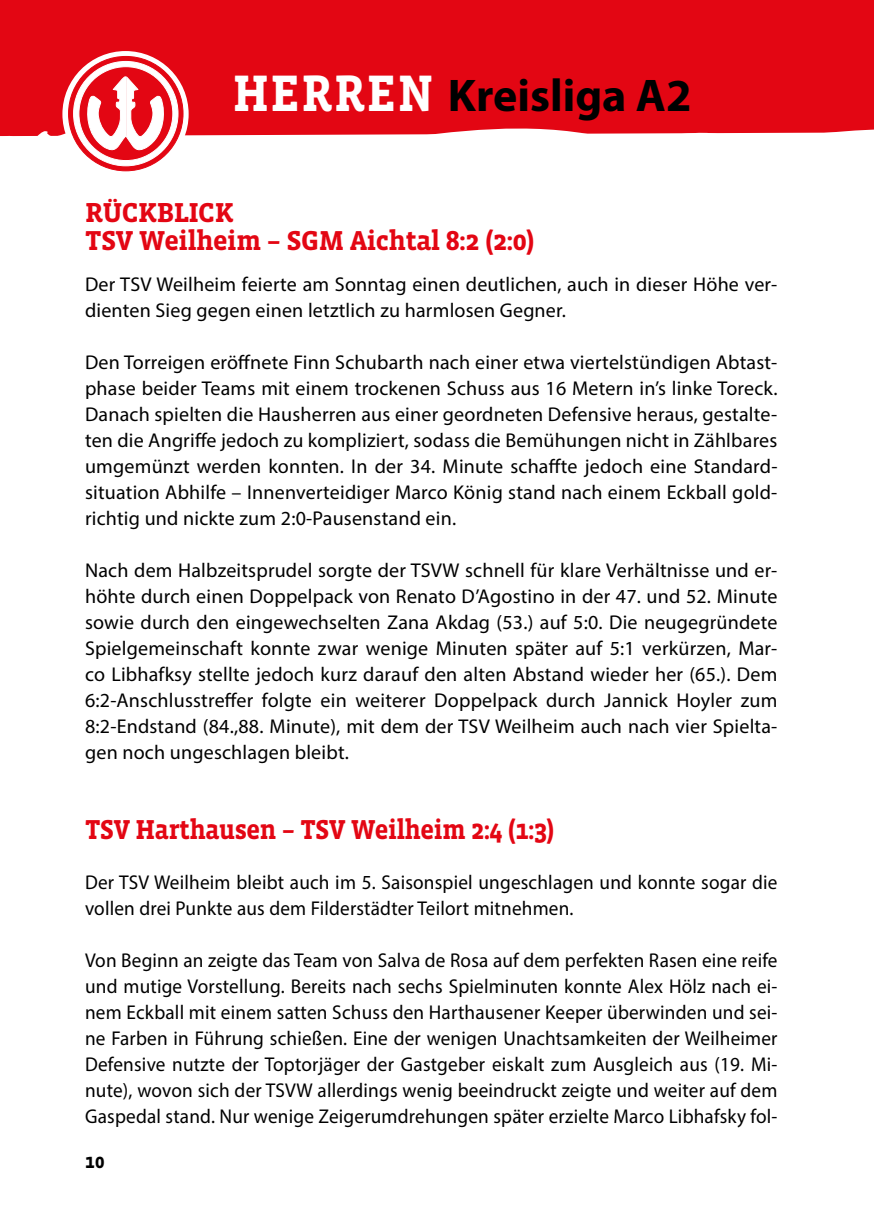
<style>
.page{position:relative;width:874px;height:1225px;background:#fff}
.page>*{position:absolute;margin:0;border:0;box-sizing:border-box;transform-origin:0 0}
.t1{font:700 46px "Myriad Pro";color:#000}
.t2{font:700 28px/28px "Vista Slab OTCE";letter-spacing:-.02em;color:#e30613}
.t3{font:700 28px "Vista Slab OTCE";letter-spacing:-.02em;color:#e30613;scale:.94 1}
.t4{font:700 20.6px "Vista Slab OTCE";color:#000;scale:.92 1}
.t5{font:20px/26px "Myriad Pro";letter-spacing:.01em;color:#000;text-align:justify}
.t6{font:20px/26px "Myriad Pro";letter-spacing:.01em;color:#000;scale:.96 1}
.s1{font-family:"Vista Slab OTCE";font-size:52.4px;color:#fff}
</style>
<div class="page">
<div style="left:0;top:0;width:873px;height:56px;background:#e30613"></div>
<div style="left:62px;top:51px;width:126px;height:126px;background:#fff;border-radius:50%"></div>
<svg style="left:0;top:56px;width:873px;height:115px"></svg>
<h1 class="t1" style="left:232px;top:66px;width:460px"><span class="s1">HERREN</span> Kreisliga A2</h1>
<h2 class="t2" style="left:85px;top:199px;width:450px">RÜCKBLICK<br>TSV Weilheim – SGM Aichtal 8:2 (2:0)</h2>
<p class="t5" style="left:85px;top:271px;width:693px">Der TSV Weilheim feierte am Sonntag einen deutlichen, auch in dieser Höhe ver&shy;dienten Sieg gegen einen letztlich zu harmlosen Gegner.</p>
<p class="t5" style="left:85px;top:349px;width:693px">Den Torreigen eröffnete Finn Schubarth nach einer etwa viertelstündigen Abtast&shy;phase beider Teams mit einem trockenen Schuss aus 16 Metern in’s linke Toreck.<br>Danach spielten die Hausherren aus einer geordneten Defensive heraus, gestalte&shy;ten die Angriffe jedoch zu kompliziert, sodass die Bemühungen nicht in Zählbares umgemünzt werden konnten. In der 34. Minute schaffte jedoch eine Standard&shy;situation Abhilfe – Innenverteidiger Marco König stand nach einem Eckball gold&shy;richtig und nickte zum 2:0-Pausenstand ein.</p>
<p class="t5" style="left:85px;top:557px;width:693px">Nach dem Halbzeitsprudel sorgte der TSVW schnell für klare Verhältnisse und er&shy;höhte durch einen Doppelpack von Renato D’Agostino in der 47. und 52. Minute sowie durch den eingewechselten Zana Akdag (53.) auf 5:0. Die neugegründete Spielgemeinschaft konnte zwar wenige Minuten später auf 5:1 verkürzen, Mar&shy;co Libhafksy stellte jedoch kurz darauf den alten Abstand wieder her (65.). Dem 6:2-Anschlusstreffer folgte ein weiterer Doppelpack durch Jannick Hoyler zum 8:2-Endstand (84.,88. Minute), mit dem der TSV Weilheim auch nach vier Spielta&shy;gen noch ungeschlagen bleibt.</p>
<h2 class="t3" style="left:85px;top:813px;width:500px">TSV Harthausen – TSV Weilheim 2:4 (1:3)</h2>
<p class="t6" style="left:85px;top:869px;width:722px">Der TSV Weilheim bleibt auch im 5. Saisonspiel ungeschlagen und konnte sogar die vollen drei Punkte aus dem Filderstädter Teilort mitnehmen.</p>
<p class="t6" style="left:85px;top:947px;width:722px;text-align:justify">Von Beginn an zeigte das Team von Salva de Rosa auf dem perfekten Rasen eine reife und mutige Vorstellung. Bereits nach sechs Spielminuten konnte Alex Hölz nach ei&shy;nem Eckball mit einem satten Schuss den Harthausener Keeper überwinden und sei&shy;ne Farben in Führung schießen. Eine der wenigen Unachtsamkeiten der Weilheimer Defensive nutzte der Toptorjäger der Gastgeber eiskalt zum Ausgleich aus (19. Mi&shy;nute), wovon sich der TSVW allerdings wenig beeindruckt zeigte und weiter auf dem Gaspedal stand. Nur wenige Zeigerumdrehungen später erzielte Marco Libhafsky fol-</p>
<p class="t4" style="left:85px;top:1149px;width:23px">10</p>
</div>
